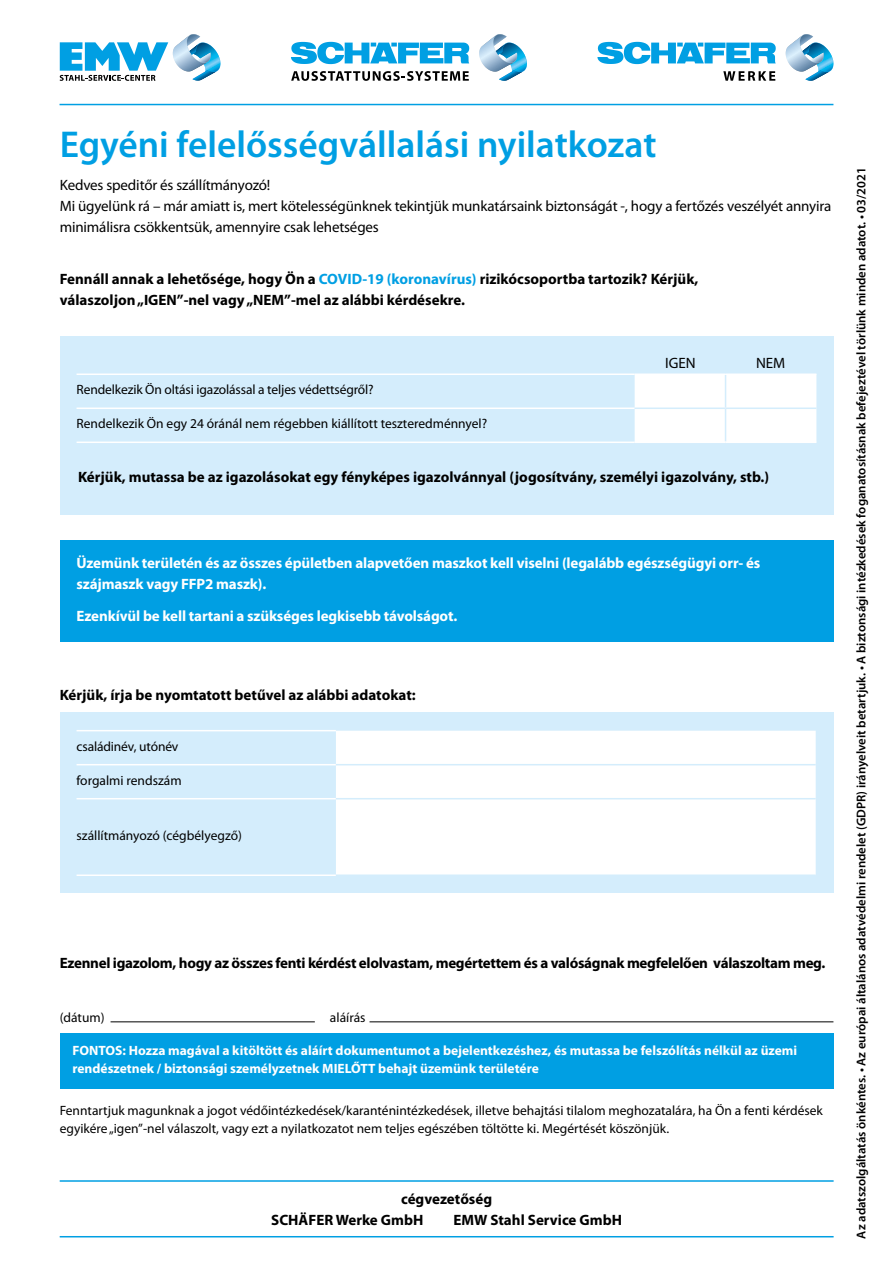
<style>
.page{position:relative;width:893px;height:1263px;background:#fff}
.page>*{position:absolute;margin:0;border:0;box-sizing:border-box;transform-origin:0 0}
.t1{font:600 37.5px "Myriad Pro";color:#009fe3}
.t2{font:700 15px/21px "Myriad Pro";color:#000}
.t3{font:15px/21px "Myriad Pro";letter-spacing:-.01em;color:#000}
.t4{font:700 15px/21px "Myriad Pro";letter-spacing:-.01em;color:#fff}
.t5{font:700 15px "Myriad Pro";letter-spacing:-.02em;color:#000}
.t6{font:13.5px/18px "Myriad Pro";color:#000}
.t7{font:700 13.5px/18px "Myriad Pro";color:#fff}
.t8{font:600 12.75px "Myriad Pro";color:#000}
.s1{color:#009fe3}
</style>
<div class="page">
<div style="left:60px;top:336px;width:773px;height:178px;background:#d4edfc"></div>
<div style="left:635px;top:375px;width:181px;height:66px;background:#fff"></div>
<hr style="left:77px;top:373px;width:558px;height:2px;background:#fff">
<hr style="left:77px;top:407px;width:558px;height:2px;background:#fff">
<hr style="left:77px;top:441px;width:558px;height:2px;background:#fff">
<hr style="left:725px;top:375px;width:1px;height:32px;background:#d4edfc">
<hr style="left:635px;top:407px;width:90px;height:2px;background:#d4edfc">
<hr style="left:725px;top:407px;width:91px;height:2px;background:#d4edfc">
<hr style="left:725px;top:409px;width:1px;height:32px;background:#d4edfc">
<hr style="left:635px;top:441px;width:90px;height:2px;background:#fff">
<hr style="left:725px;top:441px;width:91px;height:2px;background:#fff">
<hr style="left:635px;top:373px;width:90px;height:2px;background:#fff">
<hr style="left:725px;top:373px;width:91px;height:2px;background:#fff">
<div style="left:60px;top:1033px;width:773px;height:56px;background:#009fe3"></div>
<svg style="left:786px;top:34px;width:47px;height:47px"></svg>
<svg style="left:597px;top:42px;width:179px;height:22px"></svg>
<svg style="left:723px;top:71px;width:52px;height:10px"></svg>
<hr style="left:60px;top:104px;width:773px;height:1px;background:#009fe3">
<svg style="left:60px;top:34px;width:160px;height:47px"></svg>
<svg style="left:291px;top:71px;width:178px;height:10px"></svg>
<svg style="left:479px;top:34px;width:48px;height:47px"></svg>
<svg style="left:291px;top:42px;width:178px;height:22px"></svg>
<div style="left:60px;top:713px;width:773px;height:180px;background:#d4edfc"></div>
<div style="left:336px;top:731px;width:480px;height:143px;background:#fff"></div>
<hr style="left:77px;top:730px;width:259px;height:1px;background:#fff">
<hr style="left:77px;top:764px;width:259px;height:1px;background:#fff">
<hr style="left:77px;top:798px;width:259px;height:1px;background:#fff">
<hr style="left:77px;top:874px;width:259px;height:2px;background:#fff">
<hr style="left:336px;top:764px;width:480px;height:1px;background:#d4edfc">
<hr style="left:336px;top:798px;width:480px;height:1px;background:#d4edfc">
<hr style="left:111px;top:1021px;width:204px;height:1px;background:#000">
<hr style="left:369px;top:1021px;width:464px;height:1px;background:#000">
<hr style="left:60px;top:1236px;width:774px;height:1px;background:#009fe3">
<hr style="left:60px;top:1180px;width:774px;height:2px;background:#009fe3">
<div style="left:60px;top:540px;width:773px;height:101px;background:#009fe3"></div>
<h1 class="t1" style="left:60px;top:121px;width:598px">Egyéni felelősségvállalási nyilatkozat</h1>
<p class="t3" style="left:60px;top:174px;width:773px">Kedves speditőr és szállítmányozó!<br>Mi ügyelünk rá – már amiatt is, mert kötelességünknek tekintjük munkatársaink biztonságát -, hogy a fertőzés veszélyét annyira minimálisra csökkentsük, amennyire csak lehetséges</p>
<p class="t2" style="left:60px;top:268px;width:640px">Fennáll annak a lehetősége, hogy Ön a <span class="s1">COVID-19 (koronavírus)</span> rizikócsoportba tartozik? Kérjük, válaszoljon „IGEN”-nel vagy „NEM”-mel az alábbi kérdésekre.</p>
<p class="t3" style="left:665px;top:353px;width:32px">IGEN</p>
<p class="t3" style="left:756px;top:353px;width:31px">NEM</p>
<p class="t6" style="left:77px;top:380px;width:299px">Rendelkezik Ön oltási igazolással a teljes védettségről?</p>
<p class="t6" style="left:77px;top:414px;width:412px">Rendelkezik Ön egy 24 óránál nem régebben kiállított teszteredménnyel?</p>
<p class="t2" style="left:78px;top:466px;width:693px">Kérjük, mutassa be az igazolásokat egy fényképes igazolvánnyal (jogosítvány, személyi igazolvány, stb.)</p>
<p class="t4" style="left:77px;top:552px;width:685px">Üzemünk területén és az összes épületben alapvetően maszkot kell viselni (legalább egészségügyi orr- és szájmaszk vagy FFP2 maszk).</p>
<p class="t4" style="left:77px;top:604px;width:382px">Ezenkívül be kell tartani a szükséges legkisebb távolságot.</p>
<p class="t2" style="left:60px;top:684px;width:358px">Kérjük, írja be nyomtatott betűvel az alábbi adatokat:</p>
<p class="t6" style="left:77px;top:737px;width:103px">családinév, utónév</p>
<p class="t6" style="left:77px;top:771px;width:107px">forgalmi rendszám</p>
<p class="t6" style="left:77px;top:826px;width:167px">szállítmányozó (cégbélyegző)</p>
<p class="t5" style="left:60px;top:953px;width:767px">Ezennel igazolom, hogy az összes fenti kérdést elolvastam, megértettem és a valóságnak megfelelően válaszoltam meg.</p>
<p class="t6" style="left:60px;top:1008px;width:46px">(dátum)</p>
<p class="t6" style="left:330px;top:1008px;width:37px">aláírás</p>
<p class="t7" style="left:72px;top:1041px;width:726px">FONTOS: Hozza magával a kitöltött és aláírt dokumentumot a bejelentkezéshez, és mutassa be felszólítás nélkül az üzemi rendészetnek / biztonsági személyzetnek MIELŐTT behajt üzemünk területére</p>
<p class="t6" style="left:60px;top:1101px;width:765px">Fenntartjuk magunknak a jogot védőintézkedések/karanténintézkedések, illetve behajtási tilalom meghozatalára, ha Ön a fenti kérdések egyikére „igen”-nel válaszolt, vagy ezt a nyilatkozatot nem teljes egészében töltötte ki. Megértését köszönjük.</p>
<p class="t2" style="left:271px;top:1188px;width:222px;text-indent:130px">cégvezetőség<br>SCHÄFER Werke GmbH</p>
<p class="t2" style="left:453px;top:1209px;width:170px">EMW Stahl Service GmbH</p>
<p class="t8" style="left:853px;top:1238px;width:1073px;rotate:-90deg">Az adatszolgáltatás önkéntes. • Az európai általános adatvédelmi rendelet (GDPR) irányelveit betartjuk. • A biztonsági intézkedések foganatosításnak befejeztével törlünk minden adatot. • 03/2021</p>
</div>
